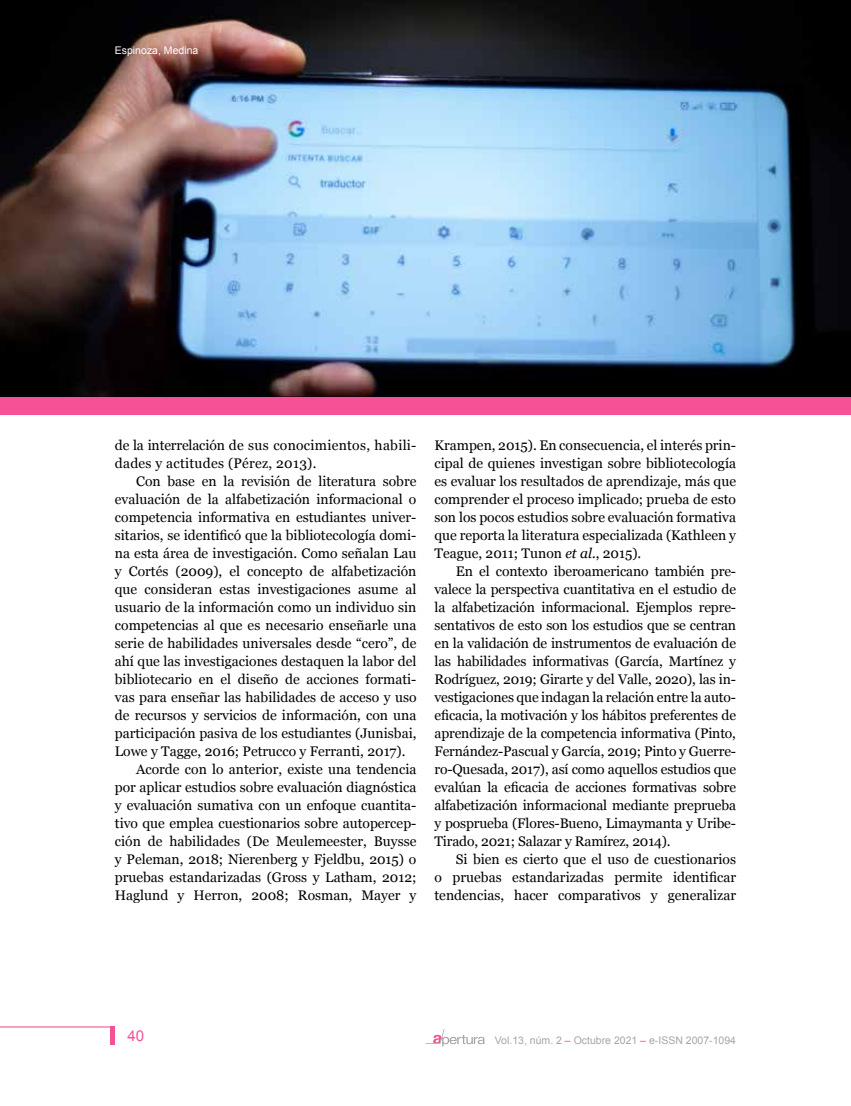
<style>
.page{position:relative;width:851px;height:1106px;background:#fff}
.page>*{position:absolute;margin:0;border:0;box-sizing:border-box;transform-origin:0 0}
.t1{font:15px "Arial";color:#f45197}
.t2{font:13.8px/18px "Georgia";color:#000;text-align:justify}
.t3{font:13.8px/18px "Georgia";letter-spacing:.02em;color:#000}
.t4{font:10.5px "Arial";color:#a6a6a6}
.t5{font:10.5px "Arial";color:#fff}
.s1{font-style:italic}
.s2{color:#f45197}
</style>
<div class="page">
<svg style="left:425px;top:1029px;width:59px;height:17px"></svg>
<hr style="left:0;top:1026px;width:114px;height:1px;background:#f45197">
<div style="left:110px;top:1026px;width:5px;height:18px;background:#f45197"></div>
<img style="left:0;top:0;width:850px;height:396px">
<div style="left:0;top:396px;width:850px;height:18px;background:#f45197"></div>
<p class="t5" style="left:115px;top:43px;width:85px">Espinoza, Medina</p>
<p class="t3" style="left:115px;top:436px;width:303px">de la interrelación de sus conocimientos, habili&shy;dades y actitudes (Pérez, 2013).</p>
<p class="t2" style="left:136px;top:472px;width:282px">Con base en la revisión de literatura sobre</p>
<p class="t2" style="left:115px;top:490px;width:303px">evaluación de la alfabetización informacional o</p>
<p class="t2" style="left:115px;top:508px;width:303px">competencia informativa en estudiantes univer-</p>
<p class="t2" style="left:115px;top:526px;width:303px">sitarios, se identificó que la bibliotecología domi-</p>
<p class="t2" style="left:115px;top:544px;width:303px">na esta área de investigación. Como señalan Lau</p>
<p class="t2" style="left:115px;top:562px;width:303px">y Cortés (2009), el concepto de alfabetización</p>
<p class="t2" style="left:115px;top:580px;width:303px">que consideran estas investigaciones asume al</p>
<p class="t2" style="left:115px;top:598px;width:303px">usuario de la información como un individuo sin</p>
<p class="t2" style="left:115px;top:616px;width:303px">competencias al que es necesario enseñarle una</p>
<p class="t2" style="left:115px;top:634px;width:303px">serie de habilidades universales desde “cero”, de</p>
<p class="t2" style="left:115px;top:652px;width:303px">ahí que las investigaciones destaquen la labor del</p>
<p class="t2" style="left:115px;top:670px;width:303px">bibliotecario en el diseño de acciones formati-</p>
<p class="t2" style="left:115px;top:688px;width:303px">vas para enseñar las habilidades de acceso y uso</p>
<p class="t2" style="left:115px;top:706px;width:303px">de recursos y servicios de información, con una</p>
<p class="t2" style="left:115px;top:724px;width:303px">participación pasiva de los estudiantes (Junisbai,</p>
<p class="t2" style="left:115px;top:742px;width:292px">Lowe y Tagge, 2016; Petrucco y Ferranti, 2017).</p>
<p class="t2" style="left:136px;top:760px;width:282px">Acorde con lo anterior, existe una tendencia</p>
<p class="t2" style="left:115px;top:778px;width:303px">por aplicar estudios sobre evaluación diagnóstica</p>
<p class="t2" style="left:115px;top:796px;width:303px">y evaluación sumativa con un enfoque cuantita-</p>
<p class="t2" style="left:115px;top:814px;width:303px">tivo que emplea cuestionarios sobre autopercep-</p>
<p class="t2" style="left:115px;top:832px;width:303px">ción de habilidades (De Meulemeester, Buysse</p>
<p class="t2" style="left:115px;top:850px;width:303px">y Peleman, 2018; Nierenberg y Fjeldbu, 2015) o</p>
<p class="t2" style="left:115px;top:868px;width:303px">pruebas estandarizadas (Gross y Latham, 2012;</p>
<p class="t2" style="left:115px;top:886px;width:303px">Haglund y Herron, 2008; Rosman, Mayer y</p>
<p class="t2" style="left:434px;top:436px;width:303px">Krampen, 2015). En consecuencia, el interés prin&shy;cipal de quienes investigan sobre bibliotecología es evaluar los resultados de aprendizaje, más que comprender el proceso implicado; prueba de esto son los pocos estudios sobre evaluación formativa que reporta la literatura especializada (Kathleen y Teague, 2011; Tunon <span class="s1">et al.</span>, 2015).</p>
<p class="t2" style="left:434px;top:562px;width:303px;text-indent:21px">En el contexto iberoamericano también pre&shy;valece la perspectiva cuantitativa en el estudio de la alfabetización informacional. Ejemplos repre&shy;sentativos de esto son los estudios que se centran en la validación de instrumentos de evaluación de las habilidades informativas (García, Martínez y Rodríguez, 2019; Girarte y del Valle, 2020), las in&shy;vestigaciones que indagan la relación entre la auto&shy;eficacia, la motivación y los hábitos preferentes de aprendizaje de la competencia informativa (Pinto, Fernández-Pascual y García, 2019; Pinto y Guerre&shy;ro-Quesada, 2017), así como aquellos estudios que evalúan la eficacia de acciones formativas sobre alfabetización informacional mediante preprueba y posprueba (Flores-Bueno, Limaymanta y Uribe-Tirado, 2021; Salazar y Ramírez, 2014).</p>
<p class="t2" style="left:434px;top:849px;width:303px;text-indent:21px">Si bien es cierto que el uso de cuestionarios o pruebas estandarizadas permite identificar tendencias, hacer comparativos y generalizar</p>
<p class="t1" style="left:127px;top:1026px;width:18px">40</p>
<p class="t4" style="left:495px;top:1033px;width:243px">Vol.13, núm. 2 <span class="s2">–</span> Octubre 2021 <span class="s2">–</span> e-ISSN 2007-1094</p>
</div>
